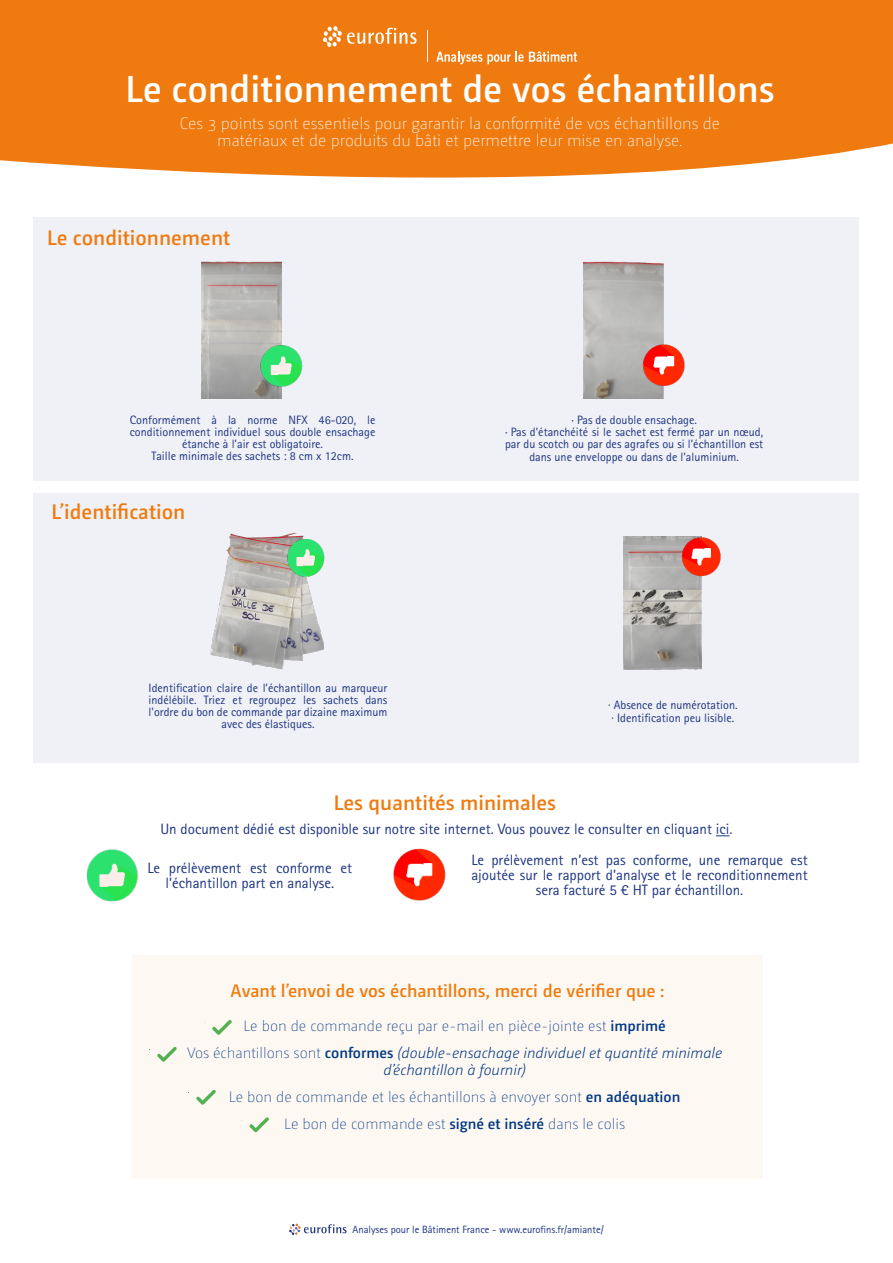
<style>
.page{position:relative;width:893px;height:1263px;background:#fff}
.page>*{position:absolute;margin:0;border:0;box-sizing:border-box;transform-origin:0 0}
.t1{font:600 37.5px "Camingo Dos Pro";color:#fff}
.t2{font:600 21px "Camingo Dos Pro";color:#ef7b10}
.t3{font:600 18px "Camingo Dos Pro";color:#ee7d11}
.t4{font:200 16.5px/16.5px "Camingo Dos Pro";color:#fff;text-align:center}
.t5{font:15px/15px "Rotis Sans Serif Std";color:#1e3582;text-align:center}
.t6{font:200 15px/27px "Camingo Dos Pro";color:#003882;text-align:center}
.t7{font:12.15px/12.1px "Rotis Sans Serif Std";color:#1e3582;text-align:center}
.t8{font:10.5px "Rotis Sans Serif Std";color:#1e3582}
.s1{font-family:"Myriad Pro"}
.s2{font-weight:600}
.s3{font-weight:300;font-style:italic}
</style>
<div class="page">
<svg style="left:0;top:0;width:893px;height:241px;fill:#ef7b10"></svg>
<svg style="left:323px;top:26px;width:94px;height:21px;background:#f29a49"></svg>
<svg style="left:436px;top:51px;width:141px;height:13px;background:#f3a257"></svg>
<hr style="left:427px;top:30px;width:1px;height:32px;background:#fff">
<div style="left:34px;top:217px;width:825px;height:263px;background:#f0f1f6"></div>
<img style="left:202px;top:261px;width:80px;height:137px">
<img style="left:260px;top:343px;width:43px;height:45px">
<img style="left:583px;top:261px;width:80px;height:137px">
<img style="left:641px;top:344px;width:44px;height:44px">
<div style="left:34px;top:493px;width:825px;height:270px;background:#f0f1f6"></div>
<img style="left:624px;top:536px;width:77px;height:133px">
<img style="left:680px;top:536px;width:41px;height:41px">
<img style="left:210px;top:533px;width:114px;height:137px">
<img style="left:286px;top:537px;width:39px;height:40px">
<svg style="left:716px;top:835px;width:14px;height:1px"></svg>
<img style="left:87px;top:849px;width:51px;height:53px">
<img style="left:393px;top:848px;width:53px;height:53px">
<div style="left:132px;top:955px;width:630px;height:224px;background:#fef8f3"></div>
<svg style="left:212px;top:1020px;width:20px;height:15px"></svg>
<svg style="left:157px;top:1047px;width:20px;height:15px"></svg>
<svg style="left:196px;top:1090px;width:20px;height:15px"></svg>
<svg style="left:249px;top:1117px;width:20px;height:15px"></svg>
<svg style="left:289px;top:1224px;width:58px;height:11px"></svg>
<h1 class="t1" style="left:125px;top:67px;width:651px">Le conditionnement de vos échantillons</h1>
<h3 class="t4" style="left:180px;top:115px;width:542px">Ces 3 points sont essentiels pour garantir la conformité de vos échantillons de matériaux et de produits du bâti et permettre leur mise en analyse.</h3>
<h2 class="t2" style="left:47px;top:225px;width:185px">Le conditionnement</h2>
<p class="t7" style="left:130px;top:413px;width:247px">Conformément à la norme NFX 46-020, le conditionnement individuel sous double ensachage étanche à l’air est obligatoire.<br>Taille minimale des sachets : 8 cm x 12cm.</p>
<p class="t7" style="left:505px;top:414px;width:260px"><span class="s1">∙</span> Pas de double ensachage.<br><span class="s1">∙</span> Pas d’étanchéité si le sachet est fermé par un nœud, par du scotch ou par des agrafes ou si l’échantillon est dans une enveloppe ou dans de l’aluminium.</p>
<h2 class="t2" style="left:51px;top:499px;width:136px">L’identification</h2>
<p class="t7" style="left:149px;top:681px;width:240px">Identification claire de l’échantillon au marqueur indélébile. Triez et regroupez les sachets dans l’ordre du bon de commande par dizaine maximum avec des élastiques.</p>
<h2 class="t2" style="left:334px;top:791px;width:224px">Les quantités minimales</h2>
<p class="t7" style="left:608px;top:699px;width:131px;text-align:left">∙ Absence de numérotation. ∙ Identification peu lisible.</p>
<p class="t5" style="left:160px;top:821px;width:574px">Un document dédié est disponible sur notre site internet. Vous pouvez le consulter en cliquant ici.</p>
<p class="t5" style="left:147px;top:860px;width:206px">Le prélèvement est conforme et l’échantillon part en analyse.</p>
<p class="t5" style="left:471px;top:853px;width:338px">Le prélèvement n’est pas conforme, une remarque est ajoutée sur le rapport d’analyse et le reconditionnement sera facturé 5 € HT par échantillon.</p>
<h3 class="t3" style="left:231px;top:980px;width:435px">Avant l’envoi de vos échantillons, merci de vérifier que :</h3>
<p class="t6" style="left:187px;top:1012px;width:537px">Le bon de commande reçu par e-mail en pièce-jointe est <span class="s2">imprimé<br></span>Vos échantillons sont <span class="s2">conformes</span> <span class="s3">(double-ensachage individuel et quantité minimale</span></p>
<p class="t6" style="left:229px;top:1056px;width:453px"><span class="s3">d’échantillon à fournir)<br></span>Le bon de commande et les échantillons à envoyer sont <span class="s2">en adéquation<br></span>Le bon de commande est <span class="s2">signé et inséré</span> dans le colis</p>
<p class="t8" style="left:353px;top:1223px;width:253px">Analyses pour le Bâtiment France - www.eurofins.fr/amiante/</p>
</div>
